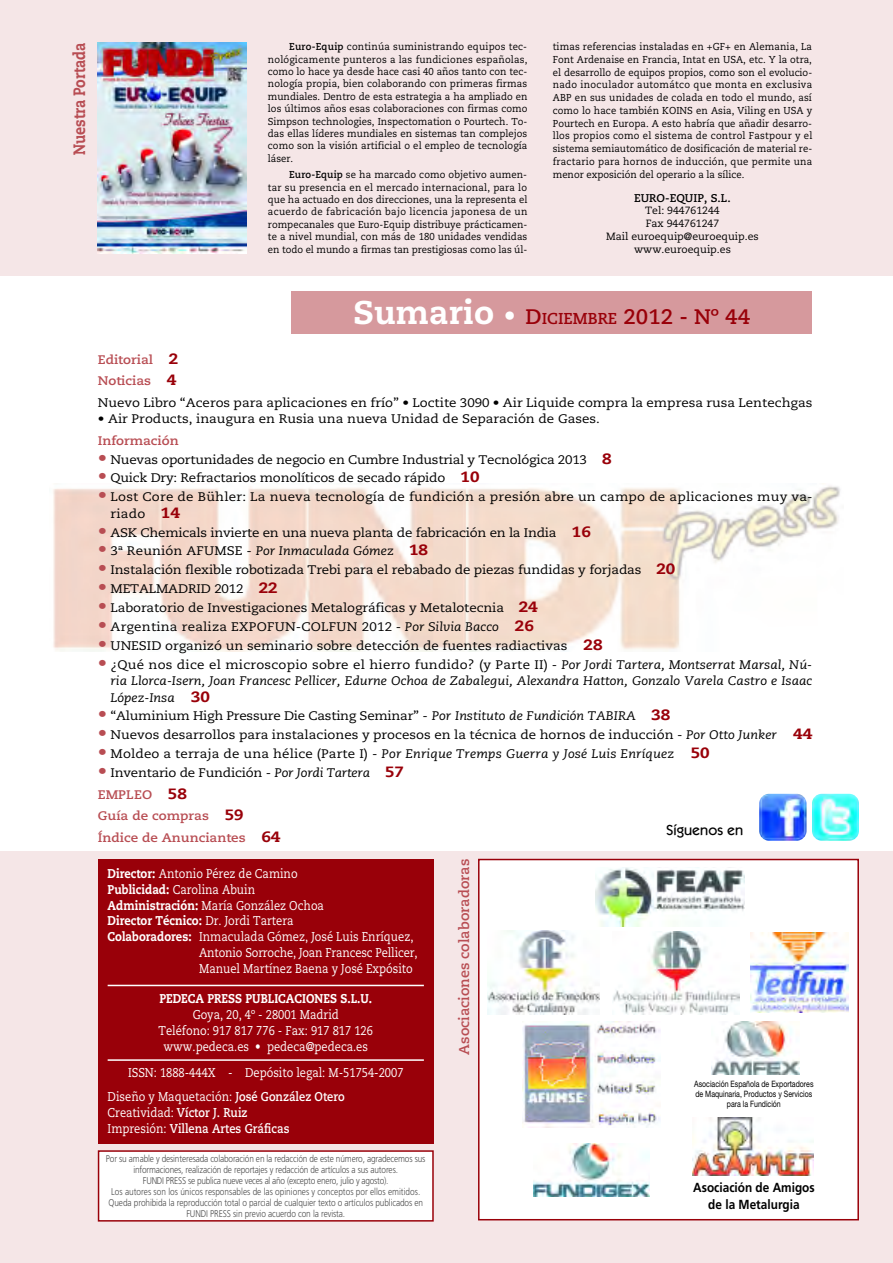
<style>
.page{position:relative;width:893px;height:1263px;background:#fff}
.page>*{position:absolute;margin:0;border:0;box-sizing:border-box;transform-origin:0 0}
.t1{font:700 21px "Caecilia";color:#990009}
.t2{font:800 16.5px "Caecilia";color:#b84d53;scale:.85 1}
.t3{font:500 14.55px "Itc Kabel";color:#000}
.t4{font:700 14.25px "Caecilia";color:#b84d53}
.t5{font:700 13.2px/16.5px "Frutiger";color:#000;text-align:center;scale:.9 1}
.t6{font:12.75px/15.9px "Caecilia";color:#fff;text-align:center;scale:.87 1}
.t7{font:700 12.75px/15.9px "Caecilia";color:#fff;scale:.87 1}
.t8{font:800 12.75px "Caecilia";color:#fff;scale:.87 1}
.t9{font:12.45px/21.5px "Caecilia";color:#000;scale:1.07 1}
.t10{font:italic 12.45px/16.4px "Caecilia";color:#000;text-align:justify;scale:1.07 1}
.t11{font:700 12.45px/21.5px "Caecilia";color:#b84d53;scale:1.07 1}
.t12{font:700 11.25px "Caecilia";color:#000}
.t13{font:10.5px/12.8px "Caecilia";color:#000;text-align:center}
.t14{font:10.05px/12.5px "Caecilia";color:#000;text-align:justify;scale:.95 1}
.t15{font:300 9.75px/10.9px "Frutiger";letter-spacing:-.015em;color:#4d4d4d;text-align:center;scale:.85 1}
.t16{font:8.7px/9.9px "Helvetica Neue";color:#000;text-align:center;scale:.8 1}
.s1{font-weight:700}
.s2{font-weight:800;font-size:32.85px;color:#fff}
.s3{font-weight:800;font-size:24px;color:#fff}
.s4{font-size:15.75px}
.s5{font-weight:700;color:#b84d53}
.s6{font-weight:800;font-size:14.85px;color:#990009}
.s7{font-size:17.4px;color:#b84d53}
.s8{font-style:normal;font-size:17.4px;color:#b84d53}
.s9{font-style:normal}
.s10{font-weight:800;font-style:normal;font-size:14.85px;color:#990009}
.s11{font-style:italic}
.s12{font-weight:400;font-size:17.4px}
.s13{font-weight:400;color:#000}
.s14{font-weight:400;font-style:italic;color:#000}
.s15{font-weight:800}
.s16{font-weight:400}
</style>
<div class="page">
<div style="left:0;top:850px;width:893px;height:413px;background:#f5e6e7"></div>
<div style="left:99px;top:1151px;width:334px;height:70px;background:#fff"></div>
<div style="left:98px;top:1150px;width:336px;height:71px;border:2px solid #990009"></div>
<div style="left:479px;top:859px;width:379px;height:361px;background:#fff"></div>
<div style="left:478px;top:859px;width:381px;height:361px;border:2px solid #990009"></div>
<div style="left:0;top:0;width:893px;height:276px;background:#f5e6e7"></div>
<img style="left:53px;top:486px;width:787px;height:166px">
<div style="left:98px;top:859px;width:336px;height:285px;background:#990009"></div>
<hr style="left:108px;top:985px;width:316px;height:1px;background:#fff">
<hr style="left:108px;top:1059px;width:316px;height:2px;background:#fff">
<img style="left:487px;top:930px;width:112px;height:84px">
<img style="left:613px;top:931px;width:126px;height:83px">
<img style="left:596px;top:867px;width:149px;height:60px">
<img style="left:522px;top:1021px;width:138px;height:106px">
<div style="left:291px;top:291px;width:521px;height:43px;background:#d6999d"></div>
<img style="left:98px;top:43px;width:149px;height:210px">
<img style="left:750px;top:933px;width:99px;height:80px">
<img style="left:693px;top:1117px;width:121px;height:59px">
<img style="left:534px;top:1144px;width:115px;height:53px">
<svg style="left:711px;top:1061px;width:89px;height:14px"></svg>
<img style="left:711px;top:1021px;width:88px;height:53px">
<img style="left:759px;top:794px;width:47px;height:47px;border-radius:10px">
<img style="left:812px;top:794px;width:47px;height:47px;border-radius:10px">
<p class="t2" style="left:72px;top:155px;width:134px;rotate:-90deg">Nuestra Portada</p>
<p class="t14" style="left:268px;top:41px;width:275px;text-indent:21px"><span class="s1">Euro-Equip</span> continúa suministrando equipos tec&shy;nológicamente punteros a las fundiciones españolas, como lo hace ya desde hace casi 40 años tanto con tec&shy;nología propia, bien colaborando con primeras firmas mundiales. Dentro de esta estrategia a ha ampliado en los últimos años esas colaboraciones con firmas como Simpson technologies, Inspectomation o Pourtech. To&shy;das ellas líderes mundiales en sistemas tan complejos como son la visión artificial o el empleo de tecnología láser.</p>
<p class="t14" style="left:268px;top:169px;width:275px;text-indent:21px"><span class="s1">Euro-Equip</span> se ha marcado como objetivo aumen&shy;tar su presencia en el mercado internacional, para lo que ha actuado en dos direcciones, una la representa el acuerdo de fabricación bajo licencia japonesa de un rompecanales que Euro-Equip distribuye prácticamen&shy;te a nivel mundial, con más de 180 unidades vendidas en todo el mundo a firmas tan prestigiosas como las úl-</p>
<p class="t14" style="left:553px;top:41px;width:275px">timas referencias instaladas en +GF+ en Alemania, La Font Ardenaise en Francia, Intat en USA, etc. Y la otra, el desarrollo de equipos propios, como son el evolucio&shy;nado inoculador automátco que monta en exclusiva ABP en sus unidades de colada en todo el mundo, así como lo hace también KOINS en Asia, Viling en USA y Pourtech en Europa. A esto habría que añadir desarro&shy;llos propios como el sistema de control Fastpour y el sistema semiautomático de dosificación de material re&shy;fractario para hornos de inducción, que permite una menor exposición del operario a la sílice.</p>
<p class="t12" style="left:634px;top:193px;width:98px">EURO-EQUIP, S.L.</p>
<p class="t13" style="left:606px;top:205px;width:154px">Tel: 944761244<br>Fax 944761247<br>Mail euroequip@euroequip.es www.euroequip.es</p>
<p class="t1" style="left:353px;top:308px;width:398px"><span class="s2">Sumario</span> <span class="s3">•</span> D<span class="s4">ICIEMBRE</span> 2012 - Nº 44</p>
<p class="t9" style="left:98px;top:350px;width:669px"><span class="s5">Editorial</span> <span class="s6">2<br></span><span class="s5">Noticias</span> <span class="s6">4<br></span>Nuevo Libro “Aceros para aplicaciones en frío” • Loctite 3090 • Air Liquide compra la empresa rusa Lentechgas</p>
<p class="t9" style="left:98px;top:409px;width:471px">• Air Products, inaugura en Rusia una nueva Unidad de Separación de Gases.<br><span class="s5">Información</span></p>
<p class="t9" style="left:98px;top:450px;width:482px"><span class="s7">•</span> Nuevas oportunidades de negocio en Cumbre Industrial y Tecnológica 2013 <span class="s6">8</span></p>
<p class="t9" style="left:98px;top:468px;width:358px"><span class="s7">•</span> Quick Dry: Refractarios monolíticos de secado rápido <span class="s6">10</span></p>
<p class="t9" style="left:111px;top:490px;width:658px;line-height:16.4px;text-indent:-13px"><span class="s7">•</span> Lost Core de Bühler: La nueva tecnología de fundición a presión abre un campo de aplicaciones muy va&shy;riado <span class="s6">14</span></p>
<p class="t9" style="left:98px;top:523px;width:462px"><span class="s7">•</span> ASK Chemicals invierte en una nueva planta de fabricación en la India <span class="s6">16</span></p>
<p class="t10" style="left:98px;top:544px;width:310px"><span class="s8">•</span> <span class="s9">3ª Reunión AFUMSE -</span> Por Inmaculada Gómez <span class="s10">18</span></p>
<p class="t9" style="left:98px;top:560px;width:541px"><span class="s7">•</span> Instalación flexible robotizada Trebi para el rebabado de piezas fundidas y forjadas <span class="s6">20</span></p>
<p class="t9" style="left:98px;top:579px;width:169px"><span class="s7">•</span> METALMADRID 2012 <span class="s6">22</span></p>
<p class="t9" style="left:98px;top:598px;width:412px"><span class="s7">•</span> Laboratorio de Investigaciones Metalográficas y Metalotecnia <span class="s6">24</span></p>
<p class="t9" style="left:98px;top:617px;width:409px"><span class="s7">•</span> Argentina realiza EXPOFUN-COLFUN 2012 - <span class="s11">Por Silvia Bacco</span> <span class="s6">26</span></p>
<p class="t9" style="left:98px;top:636px;width:473px"><span class="s7">•</span> UNESID organizó un seminario sobre detección de fuentes radiactivas <span class="s6">28</span></p>
<p class="t10" style="left:111px;top:657px;width:657px;text-indent:-13px"><span class="s8">•</span> <span class="s9">¿Qué nos dice el microscopio sobre el hierro fundido? (y Parte II) -</span> Por Jordi Tartera, Montserrat Marsal, Nú&shy;ria Llorca-Isern, Joan Francesc Pellicer, Edurne Ochoa de Zabalegui, Alexandra Hatton, Gonzalo Varela Castro e Isaac López-Insa <span class="s10">30</span></p>
<p class="t9" style="left:98px;top:706px;width:537px"><span class="s7">•</span> “Aluminium High Pressure Die Casting Seminar” - <span class="s11">Por Instituto de Fundición TABIRA</span> <span class="s6">38</span></p>
<p class="t9" style="left:98px;top:725px;width:669px"><span class="s7">•</span> Nuevos desarrollos para instalaciones y procesos en la técnica de hornos de inducción - <span class="s11">Por Otto Junker</span> <span class="s6">44</span></p>
<p class="t10" style="left:98px;top:747px;width:573px"><span class="s8">•</span> <span class="s9">Moldeo a terraja de una hélice (Parte I) -</span> Por Enrique Tremps Guerra y José Luis Enríquez <span class="s10">50</span></p>
<p class="t11" style="left:98px;top:763px;width:288px"><span class="s12">•</span> <span class="s13">Inventario de Fundición -</span> <span class="s14">Por Jordi Tartera</span> <span class="s6">57<br></span>EMPLEO <span class="s6">58<br></span>Guía de compras <span class="s6">59<br></span>Índice de Anunciantes <span class="s6">64</span></p>
<p class="t3" style="left:666px;top:825px;width:79px">Síguenos en</p>
<p class="t6" style="left:108px;top:866px;width:220px"><span class="s15">Director:</span> Antonio Pérez de Camino</p>
<p class="t6" style="left:108px;top:882px;width:171px"><span class="s15">Publicidad:</span> Carolina Abuin</p>
<p class="t6" style="left:108px;top:898px;width:250px"><span class="s15">Administración:</span> María González Ochoa</p>
<p class="t8" style="left:108px;top:915px;width:215px">Director Técnico: <span class="s16">Dr. Jordi Tartera</span></p>
<p class="t6" style="left:108px;top:930px;width:353px"><span class="s15">Colaboradores:</span> Inmaculada Gómez, José Luis Enríquez,</p>
<p class="t6" style="left:199px;top:946px;width:253px">Antonio Sorroche, Joan Francesc Pellicer,</p>
<p class="t6" style="left:199px;top:962px;width:247px">Manuel Martínez Baena y José Expósito</p>
<p class="t6" style="left:159px;top:992px;width:248px"><span class="s15">PEDECA PRESS PUBLICACIONES S.L.U.<br></span>Goya, 20, 4º - 28001 Madrid<br>Teléfono: 917 817 776 - Fax: 917 817 126 www.pedeca.es • pedeca@pedeca.es</p>
<p class="t6" style="left:108px;top:1062px;width:342px;line-height:24.2px;text-align:left;text-indent:20px">ISSN: 1888-444X - Depósito legal: M-51754-2007<br>Diseño y Maquetación: <span class="s1">José González Otero</span></p>
<p class="t7" style="left:108px;top:1106px;width:210px"><span class="s16">Creatividad:</span> Víctor J. Ruiz<br><span class="s16">Impresión:</span> Villena Artes Gráficas</p>
<p class="t15" style="left:106px;top:1154px;width:377px">Por su amable y desinteresada colaboración en la redacción de este número, agradecemos sus informaciones, realización de reportajes y redacción de artículos a sus autores.<br>FUNDI PRESS se publica nueve veces al año (excepto enero, julio y agosto).<br>Los autores son los únicos responsables de las opiniones y conceptos por ellos emitidos.<br>Queda prohibida la reproducción total o parcial de cualquier texto o artículos publicados en FUNDI PRESS sin previo acuerdo con la revista.</p>
<p class="t4" style="left:458px;top:1055px;width:197px;rotate:-90deg">Asociaciones colaboradoras</p>
<p class="t16" style="left:694px;top:1080px;width:151px">Asociación Española de Exportadores de Maquinaria, Productos y Servicios para la Fundición</p>
<p class="t5" style="left:693px;top:1180px;width:137px">Asociación de Amigos de la Metalurgia</p>
</div>
